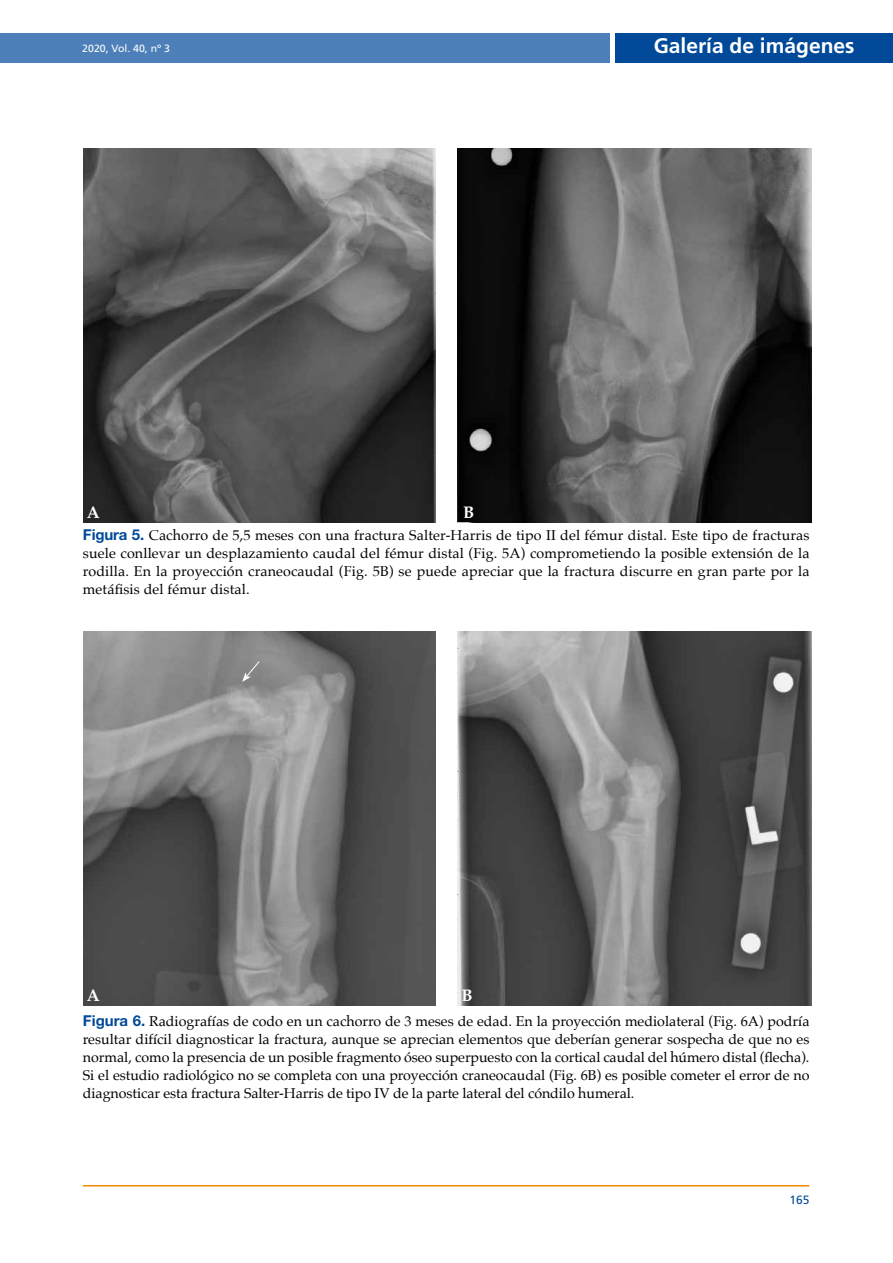
<style>
.page{position:relative;width:893px;height:1263px;background:#fff}
.page>*{position:absolute;margin:0;border:0;box-sizing:border-box;transform-origin:0 0}
.t1{font:700 21px "Frutiger";color:#fff}
.t2{font:700 16.8px "Palatino";color:#fff}
.t3{font:14.25px/18px "Palatino";letter-spacing:-.005em;color:#000;text-align:justify}
.t4{font:12px "Frutiger";color:#004a99}
.t5{font:10.5px "Frutiger";color:#fff}
.s1{font-family:"Helvetica Neue LT Std";font-weight:700;font-size:15px;color:#004a99}
</style>
<div class="page">
<div style="left:0;top:34px;width:610px;height:29px;background:#4d80b8"></div>
<div style="left:615px;top:34px;width:278px;height:29px;background:#004a99"></div>
<hr style="left:83px;top:1185px;width:726px;height:1px;background:#f28c00">
<img style="left:84px;top:149px;width:352px;height:374px">
<img style="left:457px;top:149px;width:354px;height:374px">
<img style="left:457px;top:631px;width:354px;height:374px">
<img style="left:84px;top:631px;width:352px;height:374px">
<svg style="left:242px;top:660px;width:18px;height:22px"></svg>
<p class="t5" style="left:82px;top:42px;width:89px">2020, Vol. 40, nº 3</p>
<p class="t2" style="left:87px;top:498px;width:15px">A</p>
<p class="t2" style="left:463px;top:498px;width:13px">B</p>
<h1 class="t1" style="left:654px;top:34px;width:202px">Galería de imágenes</h1>
<p class="t3" style="left:83px;top:526px;width:728px"><span class="s1">Figura 5.</span> Cachorro de 5,5 meses con una fractura Salter-Harris de tipo II del fémur distal. Este tipo de fracturas suele conllevar un desplazamiento caudal del fémur distal (Fig. 5A) comprometiendo la posible extensión de la rodilla. En la proyección craneocaudal (Fig. 5B) se puede apreciar que la fractura discurre en gran parte por la metáfisis del fémur distal.</p>
<p class="t2" style="left:87px;top:980px;width:15px">A</p>
<p class="t2" style="left:461px;top:980px;width:13px">B</p>
<p class="t3" style="left:83px;top:1012px;width:728px"><span class="s1">Figura 6.</span> Radiografías de codo en un cachorro de 3 meses de edad. En la proyección mediolateral (Fig. 6A) podría resultar difícil diagnosticar la fractura, aunque se aprecian elementos que deberían generar sospecha de que no es normal, como la presencia de un posible fragmento óseo superpuesto con la cortical caudal del húmero distal (flecha).<br>Si el estudio radiológico no se completa con una proyección craneocaudal (Fig. 6B) es posible cometer el error de no diagnosticar esta fractura Salter-Harris de tipo IV de la parte lateral del cóndilo humeral.</p>
<p class="t4" style="left:789px;top:1192px;width:22px">165</p>
</div>
